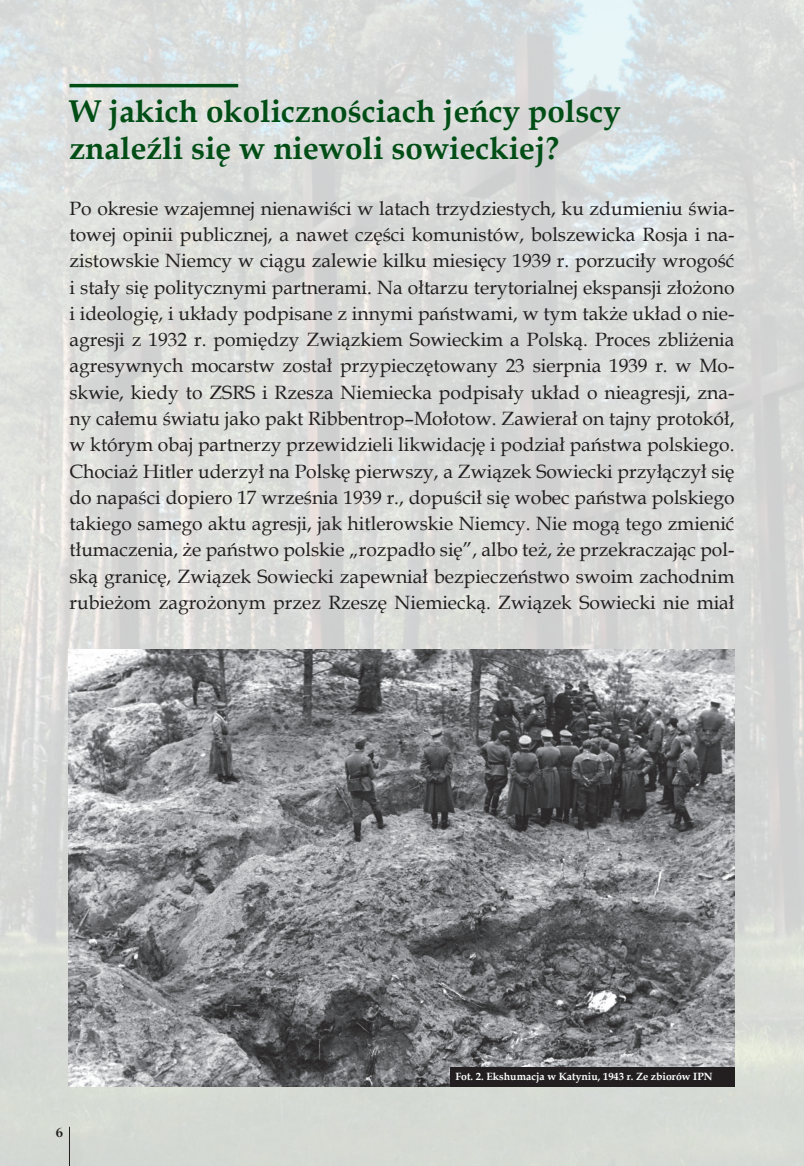
<style>
.page{position:relative;width:804px;height:1166px;background:#fff}
.page>*{position:absolute;margin:0;border:0;box-sizing:border-box;transform-origin:0 0}
.t1{font:700 31.5px/36.8px "Book Antiqua";color:#004e16}
.t2{font:19.25px/26.2px "Book Antiqua";color:#231f20;text-align:justify}
.t3{font:700 14px "Lapidary 333 PL";color:#231f20}
.t4{font:700 10.5px "Book Antiqua";color:#fff}
</style>
<div class="page">
<img style="left:0;top:0;width:804px;height:1166px">
<div style="left:64px;top:1124px;width:21px;height:42px;background:#d3d7d2"></div>
<hr style="left:69px;top:1127px;width:1px;height:39px;background:#231f20">
<hr style="left:69px;top:84px;width:169px;height:3px;background:#004e16">
<img style="left:69px;top:650px;width:665px;height:436px">
<div style="left:450px;top:1067px;width:284px;height:19px;background:#231f20"></div>
<h1 class="t1" style="left:69px;top:93px;width:553px">W jakich okolicznościach jeńcy polscy znaleźli się w niewoli sowieckiej?</h1>
<p class="t2" style="left:69px;top:195px;width:666px">Po okresie wzajemnej nienawiści w latach trzydziestych, ku zdumieniu świa&shy;towej opinii publicznej, a nawet części komunistów, bolszewicka Rosja i na&shy;zistowskie Niemcy w ciągu zalewie kilku miesięcy 1939 r. porzuciły wrogość i stały się politycznymi partnerami. Na ołtarzu terytorialnej ekspansji złożono i ideologię, i układy podpisane z innymi państwami, w tym także układ o nie&shy;agresji z 1932 r. pomiędzy Związkiem Sowieckim a Polską. Proces zbliżenia agresywnych mocarstw został przypieczętowany 23 sierpnia 1939 r. w Mo&shy;skwie, kiedy to ZSRS i Rzesza Niemiecka podpisały układ o nieagresji, zna&shy;ny całemu światu jako pakt Ribbentrop–Mołotow. Zawierał on tajny protokół, w którym obaj partnerzy przewidzieli likwidację i podział państwa polskiego.<br>Chociaż Hitler uderzył na Polskę pierwszy, a Związek Sowiecki przyłączył się do napaści dopiero 17 września 1939 r., dopuścił się wobec państwa polskiego takiego samego aktu agresji, jak hitlerowskie Niemcy. Nie mogą tego zmienić tłumaczenia, że państwo polskie „rozpadło się”, albo też, że przekraczając pol&shy;ską granicę, Związek Sowiecki zapewniał bezpieczeństwo swoim zachodnim rubieżom zagrożonym przez Rzeszę Niemiecką. Związek Sowiecki nie miał</p>
<p class="t3" style="left:55px;top:1123px;width:9px">6</p>
<p class="t4" style="left:455px;top:1069px;width:258px">Fot. 2. Ekshumacja w Katyniu, 1943 r. Ze zbiorów IPN</p>
</div>
